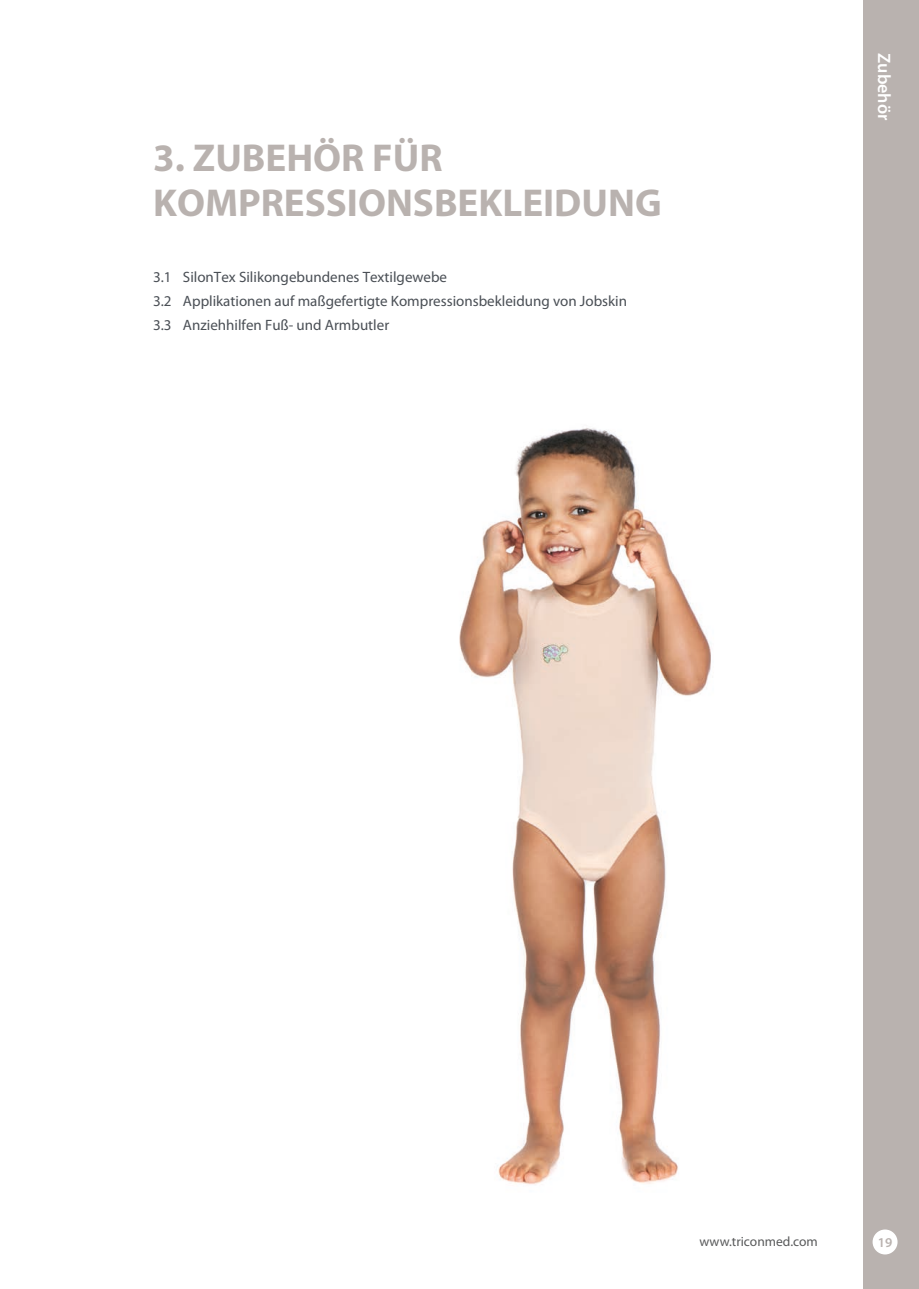
<style>
.page{position:relative;width:919px;height:1289px;background:#fff}
.page>*{position:absolute;margin:0;border:0;box-sizing:border-box;transform-origin:0 0}
.t1{font:700 39px/45px "Myriad Pro";color:#b9b2af}
.t2{font:600 18px "Myriad Pro";color:#fff}
.t3{font:15px/24px "Myriad Pro";color:#4a4f55}
.t4{font:13.5px "Myriad Pro";color:#595a5b}
.t5{font:600 13.5px "Myriad Pro";color:#b9b2af}
</style>
<div class="page">
<div style="left:863px;top:0;width:55px;height:1288px;background:#b9b2af"></div>
<div style="left:872px;top:1229px;width:25px;height:25px;background:#fff;border-radius:50%"></div>
<img style="left:459px;top:428px;width:252px;height:757px">
<h1 class="t1" style="left:153px;top:134px;width:510px">3. ZUBEHÖR FÜR<br>KOMPRESSIONSBEKLEIDUNG</h1>
<p class="t3" style="left:153px;top:265px;width:475px">3.1 SilonTex Silikongebundenes Textilgewebe<br>3.2 Applikationen auf maßgefertigte Kompressionsbekleidung von Jobskin<br>3.3 Anziehhilfen Fuß- und Armbutler</p>
<p class="t2" style="left:895px;top:53px;width:69px;rotate:90deg">Zubehör</p>
<p class="t4" style="left:699px;top:1232px;width:120px">www.triconmed.com</p>
<p class="t5" style="left:877px;top:1233px;width:16px">19</p>
</div>
